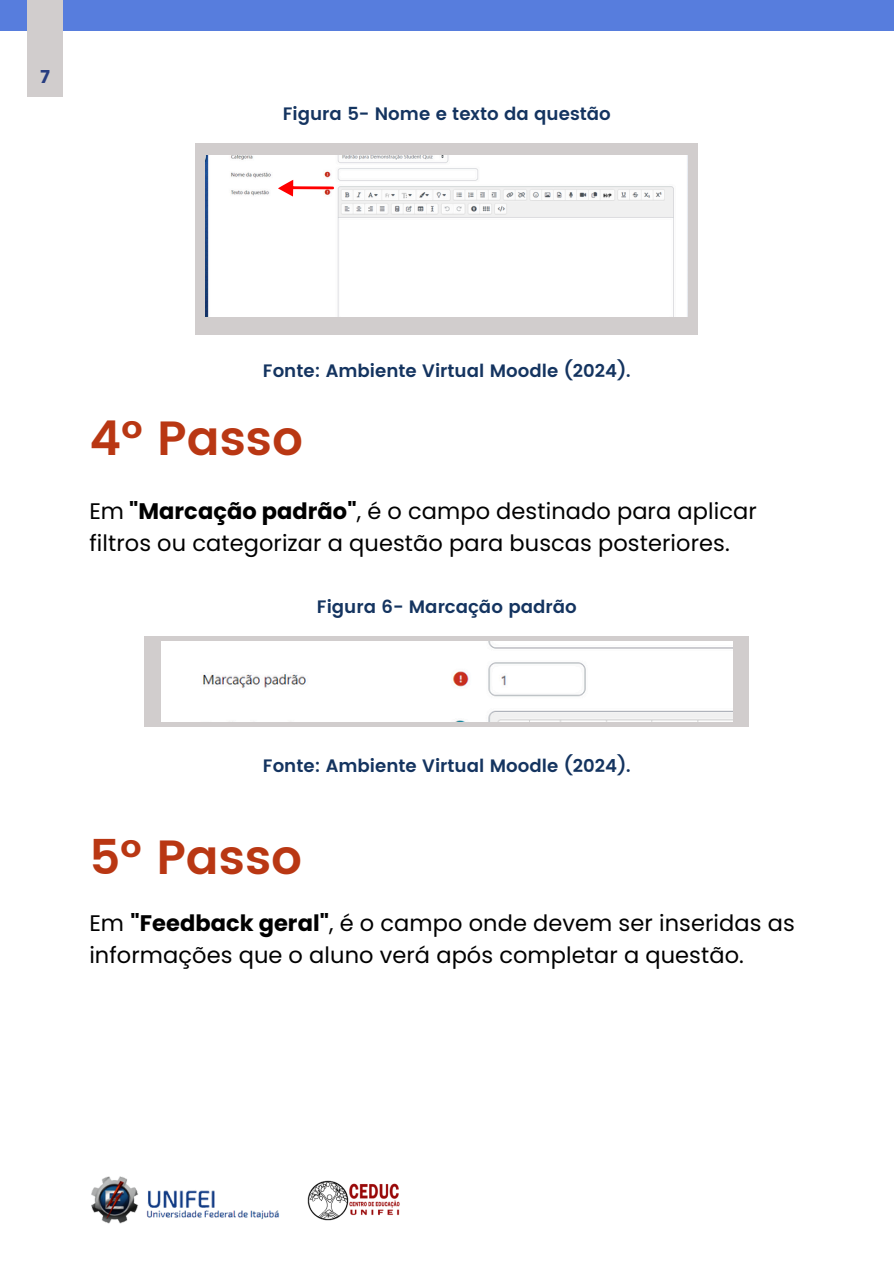
<style>
.page{position:relative;width:894px;height:1264px;background:#fff}
.page>*{position:absolute;margin:0;border:0;box-sizing:border-box;transform-origin:0 0}
.t1{font:600 48px "Poppins";color:#b93713}
.t2{font:22.5px/31.5px "Poppins";letter-spacing:.005em;color:#000}
.t3{font:600 18px "Poppins";color:#143460}
.t4{font:18px "Poppins";color:#273d81}
.s1{font-weight:700}
</style>
<div class="page">
<div style="left:0;top:0;width:893px;height:31px;background:#577ddd"></div>
<div style="left:27px;top:0;width:36px;height:97px;background:#d1cdcd"></div>
<img style="left:91px;top:1176px;width:188px;height:48px">
<img style="left:307px;top:1180px;width:93px;height:40px">
<div style="left:145px;top:635px;width:603px;height:91px;background:#d1cdcd"></div>
<div style="left:195px;top:143px;width:503px;height:191px;background:#d1cdcd"></div>
<img style="left:206px;top:155px;width:481px;height:161px">
<img style="left:161px;top:641px;width:570px;height:80px">
<svg style="left:278px;top:180px;width:56px;height:16px"></svg>
<p class="t4" style="left:40px;top:66px;width:12px">7</p>
<p class="t3" style="left:283px;top:103px;width:329px">Figura 5- Nome e texto da questão</p>
<p class="t3" style="left:263px;top:360px;width:369px">Fonte: Ambiente Virtual Moodle (2024).</p>
<h1 class="t1" style="left:89px;top:410px;width:215px">4º Passo</h1>
<h2 class="t2" style="left:89px;top:495px;width:668px">Em <span class="s1">"Marcação padrão"</span>, é o campo destinado para aplicar filtros ou categorizar a questão para buscas posteriores.</h2>
<p class="t3" style="left:317px;top:596px;width:261px">Figura 6- Marcação padrão</p>
<h2 class="t3" style="left:263px;top:755px;width:369px">Fonte: Ambiente Virtual Moodle (2024).</h2>
<p class="t1" style="left:89px;top:829px;width:214px">5º Passo</p>
<h1 class="t2" style="left:89px;top:907px;width:706px">Em <span class="s1">"Feedback geral"</span>, é o campo onde devem ser inseridas as informações que o aluno verá após completar a questão.</h1>
</div>
